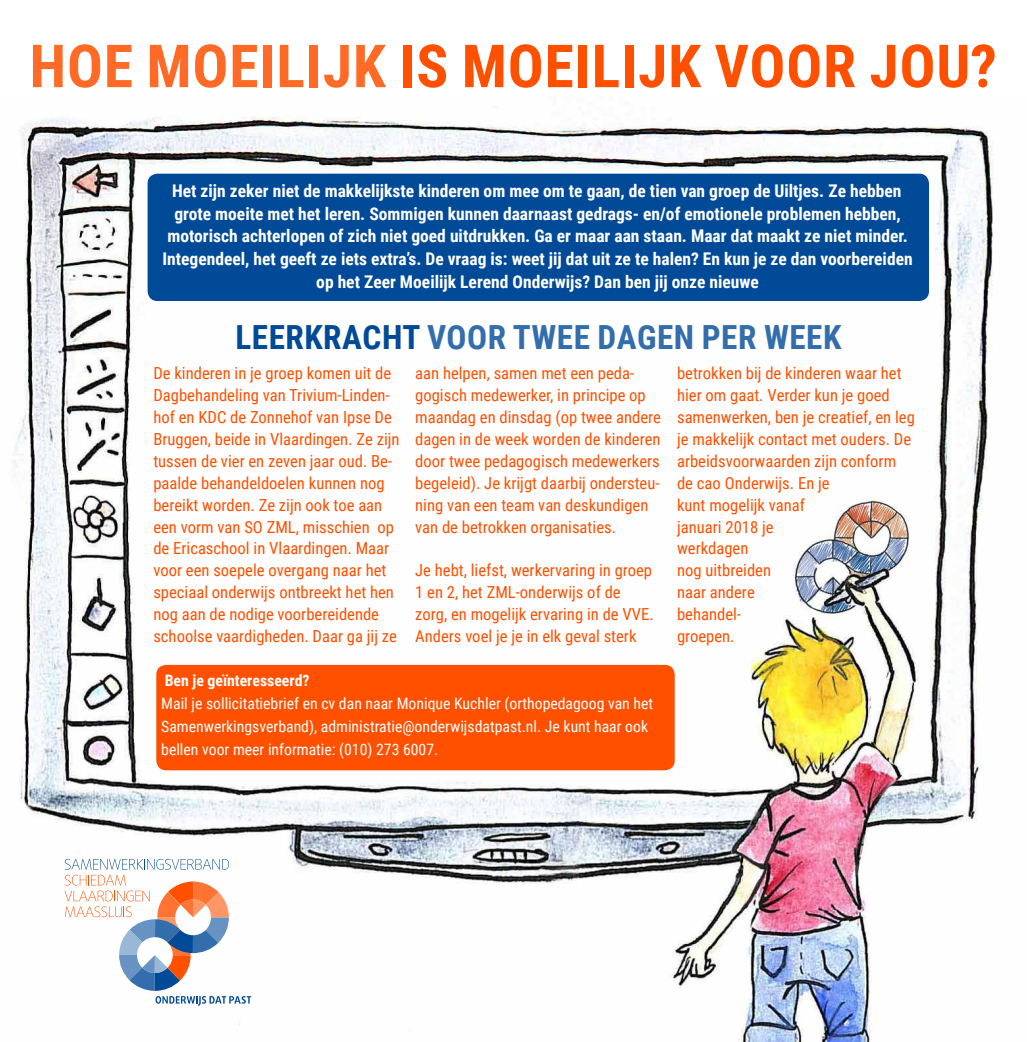
<style>
.page{position:relative;width:1027px;height:1042px;background:#fff}
.page>*{position:absolute;margin:0;border:0;box-sizing:border-box;transform-origin:0 0}
.t1{font:700 59.5px "Roboto Condensed";letter-spacing:.015em;color:#ff5000}
.t2{font:700 33.25px "Roboto Condensed";letter-spacing:.015em;color:#336eac}
.t3{font:700 17.5px/22.8px "Roboto Condensed";color:#fff;text-align:center}
.t4{font:16.62px/21.9px "Roboto Condensed";color:#ff5000}
.t5{font:15.75px/22.8px "Roboto Condensed";color:#fff}
.t6{font:700 15.75px "Roboto Condensed";color:#fff}
.s1{color:#ff6b26}
.s2{color:#004a97}
</style>
<div class="page">
<img style="left:12px;top:117px;width:981px;height:925px">
<svg style="left:64px;top:859px;width:187px;height:147px"></svg>
<div style="left:148px;top:174px;width:781px;height:127px;background:#004a97;border-radius:10px"></div>
<div style="left:156px;top:665px;width:519px;height:105px;background:#ff5000;border-radius:10px"></div>
<h1 class="t1" style="left:30px;top:24px;width:969px"><span class="s1">HOE MOEILIJK</span> IS MOEILIJK VOOR JOU?</h1>
<p class="t3" style="left:162px;top:179px;width:752px">Het zijn zeker niet de makkelijkste kinderen om mee om te gaan, de tien van groep de Uiltjes. Ze hebben grote moeite met het leren. Sommigen kunnen daarnaast gedrags- en/of emotionele problemen hebben, motorisch achterlopen of zich niet goed uitdrukken. Ga er maar aan staan. Maar dat maakt ze niet minder.<br>Integendeel, het geeft ze iets extra’s. De vraag is: weet jij dat uit ze te halen? En kun je ze dan voorbereiden op het Zeer Moeilijk Lerend Onderwijs? Dan ben jij onze nieuwe</p>
<h2 class="t2" style="left:235px;top:313px;width:607px"><span class="s2">LEERKRACHT</span> VOOR TWEE DAGEN PER WEEK</h2>
<p class="t4" style="left:153px;top:362px;width:248px">De kinderen in je groep komen uit de Dagbehandeling van Trivium-Linden&shy;hof en KDC de Zonnehof van Ipse De Bruggen, beide in Vlaardingen. Ze zijn tussen de vier en zeven jaar oud. Be&shy;paalde behandeldoelen kunnen nog bereikt worden. Ze zijn ook toe aan een vorm van SO ZML, misschien op de Ericaschool in Vlaardingen. Maar voor een soepele overgang naar het speciaal onderwijs ontbreekt het hen nog aan de nodige voorbereidende schoolse vaardigheden. Daar ga jij ze</p>
<p class="t4" style="left:415px;top:362px;width:247px">aan helpen, samen met een peda&shy;gogisch medewerker, in principe op maandag en dinsdag (op twee andere dagen in de week worden de kinderen door twee pedagogisch medewerkers begeleid). Je krijgt daarbij ondersteu&shy;ning van een team van deskundigen van de betrokken organisaties.</p>
<p class="t4" style="left:677px;top:362px;width:239px">betrokken bij de kinderen waar het hier om gaat. Verder kun je goed samenwerken, ben je creatief, en leg je makkelijk contact met ouders. De arbeidsvoorwaarden zijn conform de cao Onderwijs. En je<br>kunt mogelijk vanaf<br>januari 2018 je<br>werkdagen<br>nog uitbreiden<br>naar andere<br>behandel-<br>groepen.</p>
<p class="t4" style="left:415px;top:559px;width:240px">Je hebt, liefst, werkervaring in groep 1 en 2, het ZML-onderwijs of de zorg, en mogelijk ervaring in de VVE.<br>Anders voel je je in elk geval sterk</p>
<p class="t6" style="left:165px;top:670px;width:146px">Ben je geïnteresseerd?</p>
<p class="t5" style="left:161px;top:691px;width:493px">Mail je sollicitatiebrief en cv dan naar Monique Kuchler (orthopedagoog van het<br>Samenwerkingsverband), administratie@onderwijsdatpast.nl. Je kunt haar ook bellen voor meer informatie: (010) 273 6007.</p>
</div>
